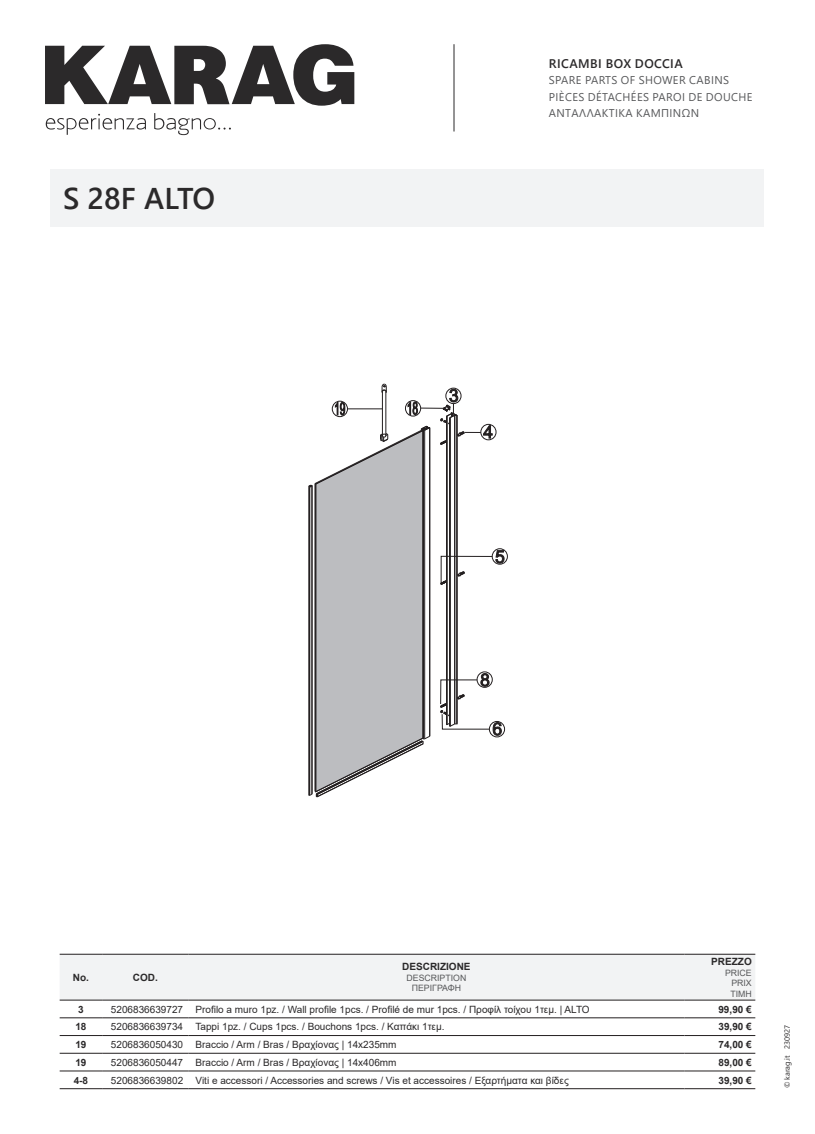
<style>
.page{position:relative;width:815px;height:1134px;background:#fff}
.page>*{position:absolute;margin:0;border:0;box-sizing:border-box;transform-origin:0 0}
.t1{font:600 30px "Segoe UI";color:#2b292a}
.t2{font:600 12.5px "Segoe UI";letter-spacing:.035em;color:#2b292a}
.t3{font:11.25px/16.2px "Segoe UI";letter-spacing:.035em;color:#57585a}
.t4{font:10px "Arial";color:#2b292a}
.t5{font:700 10px "Arial";color:#2b292a}
.t6{font:8.75px/10.5px "Arial";color:#57585a;text-align:center}
.t7{font:7.5px "Segoe UI";color:#2b292a}
</style>
<div class="page">
<div style="left:51px;top:169px;width:713px;height:58px;background:#f2f3f4"></div>
<div style="left:60px;top:955px;width:695px;height:45px;background:#f2f3f4"></div>
<hr style="left:60px;top:954px;width:42px;height:1px;background:#231f20">
<hr style="left:102px;top:954px;width:86px;height:1px;background:#231f20">
<hr style="left:188px;top:954px;width:496px;height:1px;background:#231f20">
<hr style="left:684px;top:954px;width:71px;height:1px;background:#231f20">
<hr style="left:60px;top:1000px;width:42px;height:1px;background:#231f20">
<hr style="left:102px;top:1000px;width:86px;height:1px;background:#231f20">
<hr style="left:188px;top:1000px;width:496px;height:1px;background:#231f20">
<hr style="left:684px;top:1000px;width:71px;height:1px;background:#231f20">
<hr style="left:60px;top:1017px;width:42px;height:1px;background:#231f20">
<hr style="left:102px;top:1017px;width:86px;height:1px;background:#231f20">
<hr style="left:188px;top:1017px;width:496px;height:1px;background:#231f20">
<hr style="left:684px;top:1017px;width:71px;height:1px;background:#231f20">
<hr style="left:60px;top:1035px;width:42px;height:1px;background:#231f20">
<hr style="left:102px;top:1035px;width:86px;height:1px;background:#231f20">
<hr style="left:188px;top:1035px;width:496px;height:1px;background:#231f20">
<hr style="left:684px;top:1035px;width:71px;height:1px;background:#231f20">
<hr style="left:60px;top:1053px;width:42px;height:1px;background:#231f20">
<hr style="left:102px;top:1053px;width:86px;height:1px;background:#231f20">
<hr style="left:188px;top:1053px;width:496px;height:1px;background:#231f20">
<hr style="left:684px;top:1053px;width:71px;height:1px;background:#231f20">
<hr style="left:60px;top:1071px;width:42px;height:1px;background:#231f20">
<hr style="left:102px;top:1071px;width:86px;height:1px;background:#231f20">
<hr style="left:188px;top:1071px;width:496px;height:1px;background:#231f20">
<hr style="left:684px;top:1071px;width:71px;height:1px;background:#231f20">
<hr style="left:60px;top:1088px;width:42px;height:1px;background:#231f20">
<hr style="left:102px;top:1088px;width:86px;height:1px;background:#231f20">
<hr style="left:188px;top:1088px;width:496px;height:1px;background:#231f20">
<hr style="left:684px;top:1088px;width:71px;height:1px;background:#231f20">
<div style="left:317px;top:488px;width:106px;height:248px;background:#bcbdc0"></div>
<hr style="left:446px;top:416px;width:1px;height:309px;background:#231f20">
<hr style="left:424px;top:430px;width:1px;height:309px;background:#231f20">
<hr style="left:429px;top:428px;width:1px;height:308px;background:#231f20">
<hr style="left:423px;top:430px;width:1px;height:309px;background:#231f20">
<hr style="left:315px;top:484px;width:1px;height:307px;background:#231f20">
<hr style="left:316px;top:484px;width:1px;height:308px;background:#231f20">
<hr style="left:309px;top:487px;width:1px;height:308px;background:#231f20">
<hr style="left:311px;top:486px;width:1px;height:308px;background:#231f20">
<hr style="left:312px;top:486px;width:1px;height:308px;background:#231f20">
<hr style="left:454px;top:415px;width:1px;height:309px;background:#231f20">
<hr style="left:450px;top:418px;width:1px;height:308px;background:#231f20">
<hr style="left:447px;top:416px;width:1px;height:309px;background:#231f20">
<hr style="left:456px;top:415px;width:1px;height:309px;background:#231f20">
<hr style="left:457px;top:415px;width:1px;height:309px;background:#231f20">
<svg style="left:309px;top:736px;width:122px;height:61px"></svg>
<div style="left:492px;top:548px;width:16px;height:16px;border:1px solid #231f20;border-radius:50%"></div>
<div style="left:489px;top:721px;width:16px;height:16px;border:1px solid #231f20;border-radius:50%"></div>
<div style="left:477px;top:672px;width:15px;height:15px;border:1px solid #231f20;border-radius:50%"></div>
<div style="left:481px;top:424px;width:15px;height:16px;border:1px solid #231f20;border-radius:50%"></div>
<svg style="left:440px;top:550px;width:64px;height:35px"></svg>
<svg style="left:440px;top:673px;width:62px;height:63px"></svg>
<svg style="left:308px;top:384px;width:185px;height:104px"></svg>
<svg style="left:45px;top:44px;width:309px;height:62px"></svg>
<svg style="left:46px;top:113px;width:185px;height:22px"></svg>
<hr style="left:454px;top:44px;width:1px;height:87px;background:#2b292a">
<h1 class="t1" style="left:63px;top:170px;width:154px">S 28F ALTO</h1>
<p class="t2" style="left:549px;top:52px;width:135px">RICAMBI BOX DOCCIA</p>
<p class="t3" style="left:549px;top:71px;width:205px">SPARE PARTS OF SHOWER CABINS<br>PIÈCES DÉTACHÉES PAROI DE DOUCHE<br>ΑΝΤΑΛΛΑΚΤΙΚΆ ΚΑΜΠΙΝΏΝ</p>
<p class="t5" style="left:73px;top:970px;width:18px">No.</p>
<p class="t5" style="left:133px;top:970px;width:26px">COD.</p>
<p class="t5" style="left:402px;top:960px;width:70px">DESCRIZIONE</p>
<p class="t6" style="left:407px;top:972px;width:61px">DESCRIPTION<br>ΠΕΡΙΓΡΑΦΗ</p>
<p class="t5" style="left:711px;top:954px;width:42px">PREZZO</p>
<p class="t6" style="left:730px;top:967px;width:23px;text-align:justify;text-indent:-5px">PRICE PRIX ΤΙΜΗ</p>
<p class="t5" style="left:78px;top:1002px;width:7px">3</p>
<p class="t4" style="left:111px;top:1002px;width:480px">5206836639727 Profilo a muro 1pz. / Wall profile 1pcs. / Profilé de mur 1pcs. / Προφίλ τοίχου 1τεμ. | ALTO</p>
<p class="t5" style="left:718px;top:1002px;width:35px">99,90 €</p>
<p class="t5" style="left:75px;top:1020px;width:13px">18</p>
<p class="t4" style="left:111px;top:1020px;width:335px">5206836639734 Tappi 1pz. / Cups 1pcs. / Bouchons 1pcs. / Καπάκι 1τεμ.</p>
<p class="t5" style="left:718px;top:1020px;width:35px">39,90 €</p>
<p class="t5" style="left:75px;top:1037px;width:13px">19</p>
<p class="t4" style="left:111px;top:1038px;width:287px">5206836050430 Braccio / Arm / Bras / Βραχίονας | 14x235mm</p>
<p class="t5" style="left:718px;top:1037px;width:35px">74,00 €</p>
<p class="t5" style="left:75px;top:1055px;width:13px">19</p>
<p class="t4" style="left:111px;top:1055px;width:287px">5206836050447 Braccio / Arm / Bras / Βραχίονας | 14x406mm</p>
<p class="t5" style="left:718px;top:1055px;width:35px">89,00 €</p>
<p class="t5" style="left:74px;top:1073px;width:16px">4-8</p>
<p class="t4" style="left:111px;top:1073px;width:459px">5206836639802 Viti e accessori / Accessories and screws / Vis et accessoires / Εξαρτήματα και βίδες</p>
<p class="t5" style="left:718px;top:1073px;width:35px">39,90 €</p>
<p class="t7" style="left:780px;top:1088px;width:65px;rotate:-90deg">© karag.it 230927</p>
</div>
